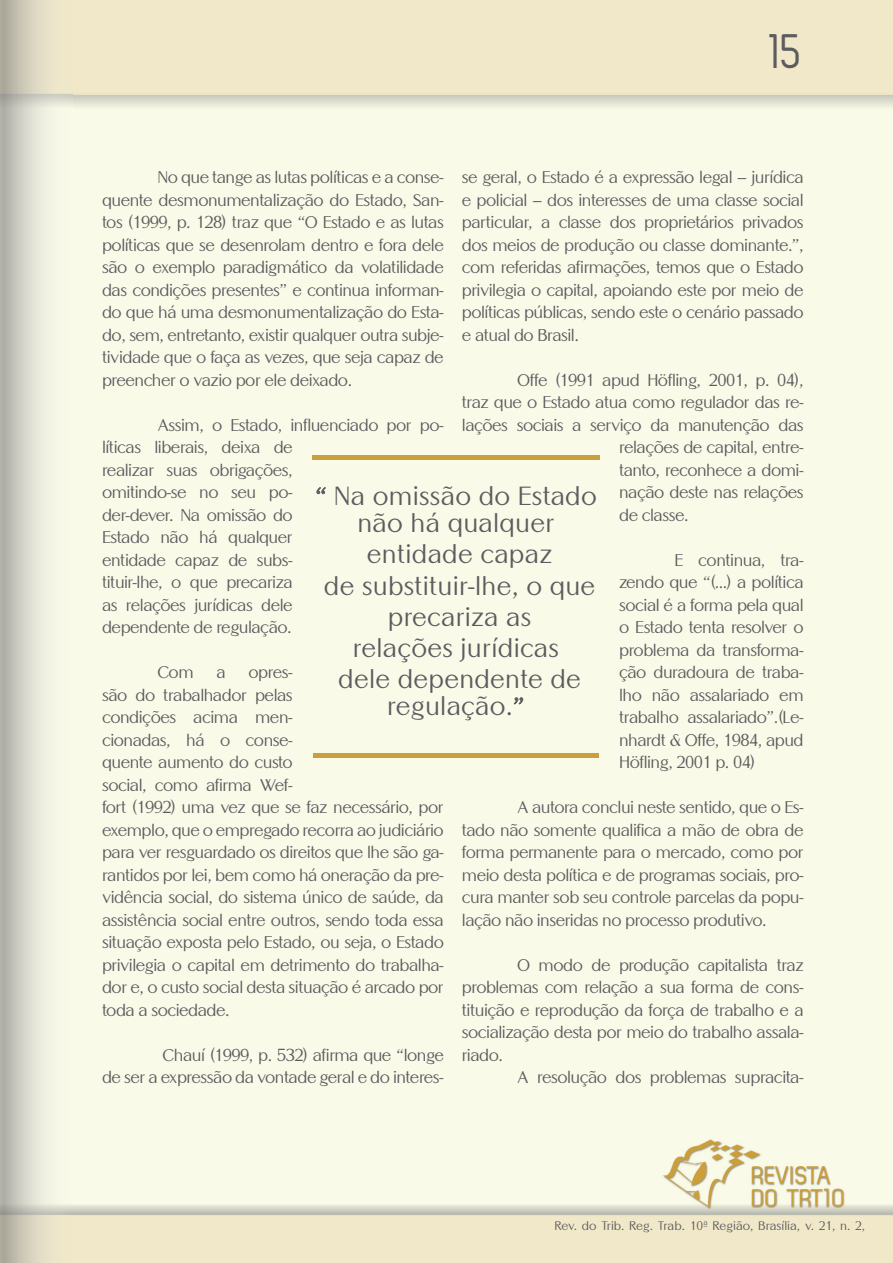
<style>
.page{position:relative;width:893px;height:1263px;background:#fff}
.page>*{position:absolute;margin:0;border:0;box-sizing:border-box;transform-origin:0 0}
.t1{font:49.5px "Zag";color:#5c5c5f}
.TEXTO_GERAL{font:25.5px/27px "Altrincham";letter-spacing:.01em;color:#5c5c5f;text-align:center}
.TEXTO_GERAL-2{font:16.5px/22.5px "Altrincham";letter-spacing:-.03em;color:#5c5c5f;text-align:justify}
.t2{font:12px "Altrincham";color:#5c5c5f}
.s1{font-size:24px}
</style>
<div class="page">
<img style="left:89px;top:0;width:804px;height:1263px">
<svg style="left:316px;top:487px;width:10px;height:7px"></svg>
<svg style="left:514px;top:697px;width:9px;height:8px"></svg>
<hr style="left:312px;top:456px;width:287px;height:4px;background:#cb9f3c">
<hr style="left:313px;top:753px;width:285px;height:4px;background:#cb9f3c">
<p class="t1" style="left:771px;top:24px;width:34px">15</p>
<p class="TEXTO_GERAL-2" style="left:102px;top:166px;width:343px;text-indent:55px">No que tange as lutas políticas e a conse&shy;quente desmonumentalização do Estado, San&shy;tos (1999, p. 128) traz que “O Estado e as lutas políticas que se desenrolam dentro e fora dele são o exemplo paradigmático da volatilidade das condições presentes” e continua informan&shy;do que há uma desmonumentalização do Esta&shy;do, sem, entretanto, existir qualquer outra subje&shy;tividade que o faça as vezes, que seja capaz de preencher o vazio por ele deixado.</p>
<p class="TEXTO_GERAL-2" style="left:102px;top:414px;width:343px;text-align:left;text-indent:55px">Assim, o Estado, influenciado por po&shy;líticas liberais, deixa de<br>realizar suas obrigações,<br>omitindo-se no seu po-<br>der-dever. Na omissão do<br>Estado não há qualquer<br>entidade capaz de subs-<br>tituir-lhe, o que precariza<br>as relações jurídicas dele<br>dependente de regulação.</p>
<p class="TEXTO_GERAL-2" style="left:157px;top:661px;width:38px">Com</p>
<p class="TEXTO_GERAL-2" style="left:216px;top:661px;width:11px">a</p>
<p class="TEXTO_GERAL-2" style="left:462px;top:166px;width:343px">se geral, o Estado é a expressão legal – jurídica e policial – dos interesses de uma classe social particular, a classe dos proprietários privados dos meios de produção ou classe dominante.”, com referidas afirmações, temos que o Estado privilegia o capital, apoiando este por meio de políticas públicas, sendo este o cenário passado e atual do Brasil.</p>
<p class="TEXTO_GERAL-2" style="left:517px;top:369px;width:288px">Offe (1991 apud Höfling, 2001, p. 04),</p>
<p class="TEXTO_GERAL-2" style="left:462px;top:391px;width:343px">traz que o Estado atua como regulador das re-</p>
<p class="TEXTO_GERAL-2" style="left:462px;top:414px;width:343px">lações sociais a serviço da manutenção das</p>
<p class="TEXTO_GERAL-2" style="left:619px;top:436px;width:186px">relações de capital, entre-</p>
<p class="TEXTO_GERAL-2" style="left:619px;top:459px;width:186px">tanto, reconhece a domi-</p>
<p class="TEXTO_GERAL-2" style="left:619px;top:481px;width:186px">nação deste nas relações</p>
<p class="TEXTO_GERAL-2" style="left:619px;top:504px;width:71px">de classe.</p>
<p class="TEXTO_GERAL-2" style="left:619px;top:549px;width:186px;text-indent:55px">E continua, tra&shy;zendo que “(...) a política social é a forma pela qual o Estado tenta resolver o problema da transforma&shy;ção duradoura de traba&shy;lho não assalariado em trabalho assalariado”.(Le&shy;nhardt &amp; Offe, 1984, apud Höfling, 2001 p. 04)</p>
<p class="TEXTO_GERAL-2" style="left:462px;top:796px;width:343px;text-indent:55px">A autora conclui neste sentido, que o Es&shy;tado não somente qualifica a mão de obra de forma permanente para o mercado, como por meio desta política e de programas sociais, pro&shy;cura manter sob seu controle parcelas da popu&shy;lação não inseridas no processo produtivo.</p>
<p class="TEXTO_GERAL-2" style="left:462px;top:954px;width:343px;text-indent:55px">O modo de produção capitalista traz problemas com relação a sua forma de cons&shy;tituição e reprodução da força de trabalho e a socialização desta por meio do trabalho assala&shy;riado.</p>
<p class="TEXTO_GERAL-2" style="left:517px;top:1066px;width:288px">A resolução dos problemas supracita-</p>
<p class="TEXTO_GERAL" style="left:315px;top:482px;width:283px"><span class="s1">“</span> Na omissão do Estado não há qualquer</p>
<p class="TEXTO_GERAL" style="left:367px;top:541px;width:187px">entidade capaz</p>
<p class="TEXTO_GERAL" style="left:324px;top:572px;width:273px">de substituir-lhe, o que</p>
<p class="TEXTO_GERAL" style="left:388px;top:603px;width:145px">precariza as</p>
<p class="TEXTO_GERAL" style="left:353px;top:634px;width:208px">relações jurídicas</p>
<p class="TEXTO_GERAL" style="left:338px;top:666px;width:244px">dele dependente de regulação.<span class="s1">”</span></p>
<p class="TEXTO_GERAL-2" style="left:102px;top:661px;width:343px;text-align:left;text-indent:147px">opres-<br>são do trabalhador pelas<br>condições acima men-<br>cionadas, há o conse-<br>quente aumento do custo<br>social, como afirma Wef-<br>fort (1992) uma vez que se faz necessário, por exemplo, que o empregado recorra ao judiciário para ver resguardado os direitos que lhe são ga&shy;rantidos por lei, bem como há oneração da pre&shy;vidência social, do sistema único de saúde, da assistência social entre outros, sendo toda essa situação exposta pelo Estado, ou seja, o Estado privilegia o capital em detrimento do trabalha&shy;dor e, o custo social desta situação é arcado por toda a sociedade.</p>
<p class="TEXTO_GERAL-2" style="left:102px;top:1044px;width:343px;text-align:right">Chauí (1999, p. 532) afirma que “longe<br>de ser a expressão da vontade geral e do interes-</p>
<p class="t2" style="left:554px;top:1218px;width:312px">Rev. do Trib. Reg. Trab. 10ª Região, Brasília, v. 21, n. 2,</p>
</div>
